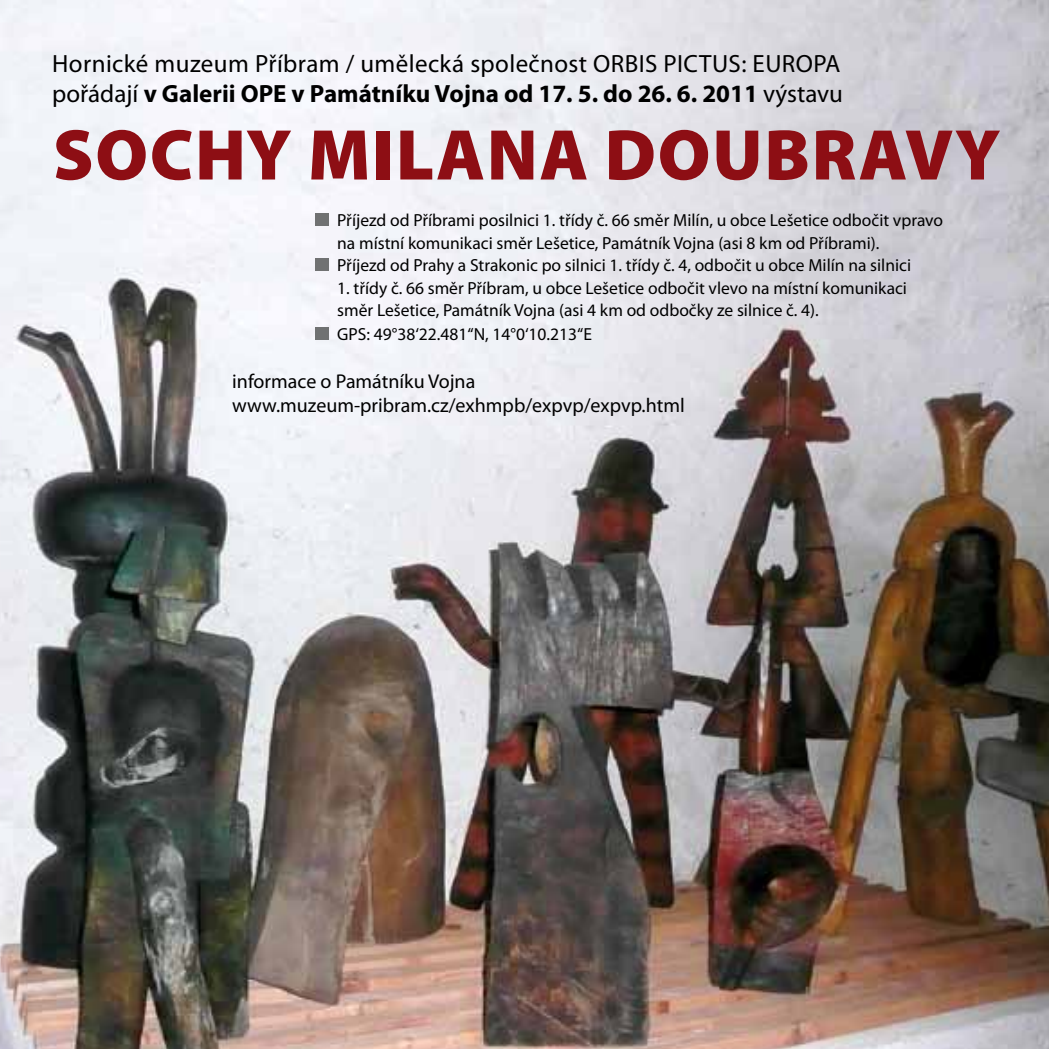
<style>
.page{position:relative;width:1049px;height:1049px;background:#fff}
.page>*{position:absolute;margin:0;border:0;box-sizing:border-box;transform-origin:0 0}
.t1{font:900 72.5px "Myriad Pro";letter-spacing:.02em;color:#8d0e14}
.t2{font:25px/30px "Myriad Pro";letter-spacing:.015em;color:#000}
.t3{font:20px/24px "Myriad Pro";color:#000}
.t4{font:17.5px/22.5px "Myriad Pro";color:#000}
.s1{font-weight:700}
</style>
<div class="page">
<img style="left:0;top:0;width:1049px;height:1049px">
<div style="left:315px;top:214px;width:13px;height:12px;background:#707172"></div>
<div style="left:315px;top:259px;width:13px;height:12px;background:#707172"></div>
<div style="left:315px;top:328px;width:13px;height:12px;background:#707172"></div>
<h2 class="t2" style="left:52px;top:48px;width:792px">Hornické muzeum Příbram / umělecká společnost ORBIS PICTUS: EUROPA pořádají <span class="s1">v Galerii OPE v Památníku Vojna od 17. 5. do 26. 6. 2011</span> výstavu</h2>
<h1 class="t1" style="left:53px;top:107px;width:949px">SOCHY MILANA DOUBRAVY</h1>
<p class="t4" style="left:337px;top:209px;width:607px">Příjezd od Příbrami posilnici 1. třídy č. 66 směr Milín, u obce Lešetice odbočit vpravo na místní komunikaci směr Lešetice, Památník Vojna (asi 8 km od Příbrami).<br>Příjezd od Prahy a Strakonic po silnici 1. třídy č. 4, odbočit u obce Milín na silnici</p>
<p class="t4" style="left:337px;top:276px;width:571px;line-height:23.2px">1. třídy č. 66 směr Příbram, u obce Lešetice odbočit vlevo na místní komunikaci směr Lešetice, Památník Vojna (asi 4 km od odbočky ze silnice č. 4).<br>GPS: 49°38‘22.481“N, 14°0‘10.213“E</p>
<p class="t3" style="left:232px;top:369px;width:454px">informace o Památníku Vojna www.muzeum-pribram.cz/exhmpb/expvp/expvp.html</p>
</div>
